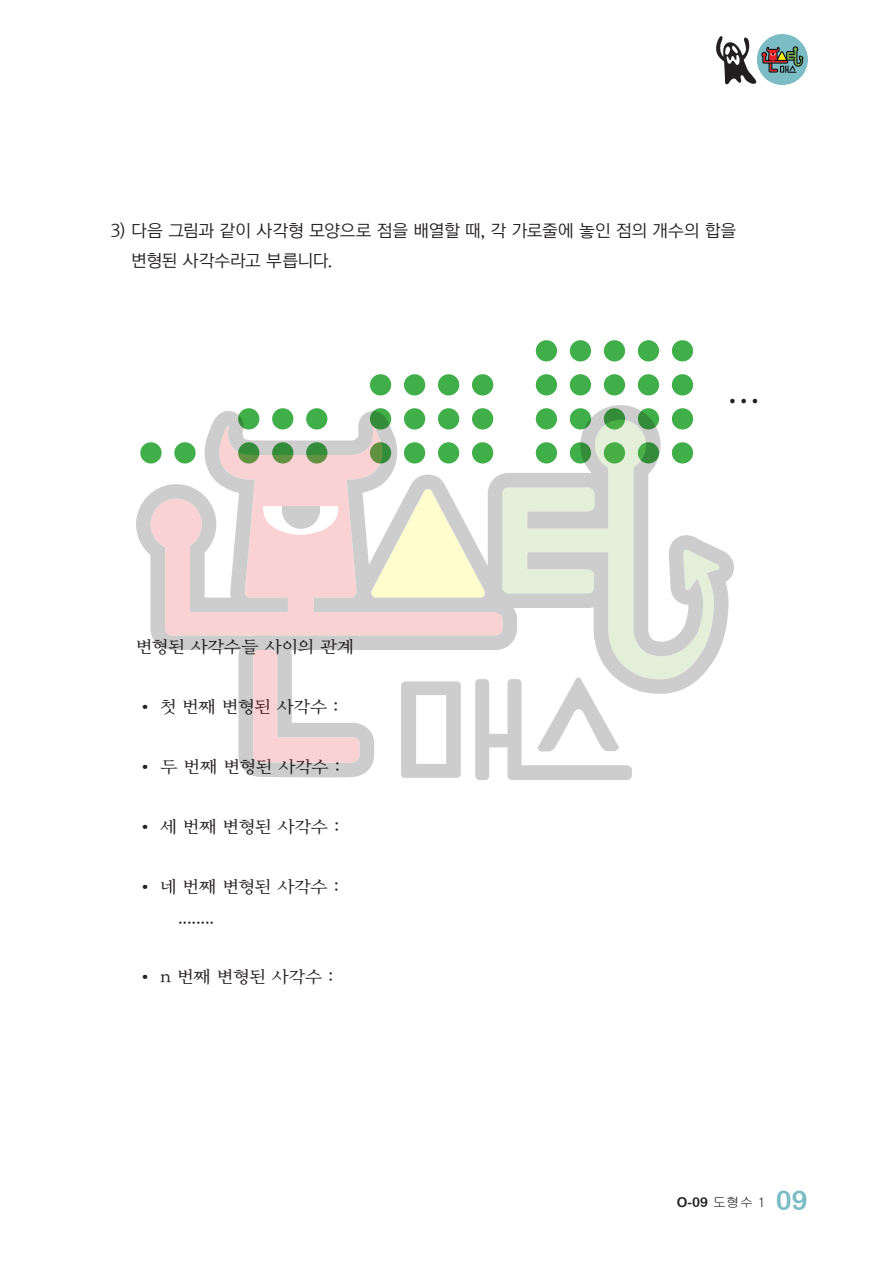
<style>
.page{position:relative;width:893px;height:1263px;background:#fff}
.page>*{position:absolute;margin:0;border:0;box-sizing:border-box;transform-origin:0 0}
.t1{font:36px "Gulim";color:#231f20}
.t2{font:17.1px/30px "Korean MW L";letter-spacing:-.03em;color:#231f20;scale:1.05 1}
.t3{font:17.1px/30px "Korean GD12 R";letter-spacing:-.015em;color:#231f20;scale:1.05 1}
.t4{font:13.5px "Arial Rounded MT Bold";color:#231f20}
.s1{font-family:"Gulim"}
.s2{font-size:27px;color:#7cbcc5}
</style>
<div class="page">
<div style="left:757px;top:34px;width:51px;height:51px;background:#7cbcc5;border-radius:50%"></div>
<svg style="left:716px;top:36px;width:88px;height:48px"></svg>
<div style="left:370px;top:374px;width:21px;height:21px;background:#40ae49;border-radius:50%"></div>
<div style="left:404px;top:374px;width:21px;height:21px;background:#40ae49;border-radius:50%"></div>
<div style="left:438px;top:374px;width:21px;height:21px;background:#40ae49;border-radius:50%"></div>
<div style="left:472px;top:374px;width:21px;height:21px;background:#40ae49;border-radius:50%"></div>
<div style="left:536px;top:340px;width:21px;height:21px;background:#40ae49;border-radius:50%"></div>
<div style="left:536px;top:374px;width:21px;height:21px;background:#40ae49;border-radius:50%"></div>
<div style="left:570px;top:340px;width:21px;height:21px;background:#40ae49;border-radius:50%"></div>
<div style="left:570px;top:374px;width:21px;height:21px;background:#40ae49;border-radius:50%"></div>
<div style="left:604px;top:340px;width:21px;height:21px;background:#40ae49;border-radius:50%"></div>
<div style="left:604px;top:374px;width:21px;height:21px;background:#40ae49;border-radius:50%"></div>
<div style="left:638px;top:340px;width:21px;height:21px;background:#40ae49;border-radius:50%"></div>
<div style="left:672px;top:340px;width:21px;height:21px;background:#40ae49;border-radius:50%"></div>
<div style="left:638px;top:374px;width:21px;height:21px;background:#40ae49;border-radius:50%"></div>
<div style="left:672px;top:374px;width:21px;height:21px;background:#40ae49;border-radius:50%"></div>
<svg style="left:475px;top:777px;width:156px;height:3px"></svg>
<svg style="left:136px;top:405px;width:598px;height:372px"></svg>
<svg style="left:262px;top:506px;width:80px;height:29px"></svg>
<p class="t3" style="left:131px;top:215px;width:578px;text-indent:-21px">3) 다음 그림과 같이 사각형 모양으로 점을 배열할 때, 각 가로줄에 놓인 점의 개수의 합을 변형된 사각수라고 부릅니다.</p>
<p class="t2" style="left:136px;top:633px;width:209px">변형된 사각수들 사이의 관계</p>
<p class="t2" style="left:136px;top:693px;width:194px">• 첫 번째 변형된 사각수 :</p>
<p class="t2" style="left:136px;top:753px;width:195px">• 두 번째 변형된 사각수 :</p>
<p class="t2" style="left:136px;top:812px;width:195px">• 세 번째 변형된 사각수 :</p>
<p class="t2" style="left:178px;top:872px;width:155px;text-indent:-42px">• 네 번째 변형된 사각수 : ........</p>
<p class="t2" style="left:136px;top:962px;width:189px">• n 번째 변형된 사각수 :</p>
<h1 class="t1" style="left:726px;top:383px;width:37px">…</h1>
<p class="t4" style="left:677px;top:1194px;width:132px">O-09 <span class="s1">도형수 1</span> <span class="s2">09</span></p>
</div>
